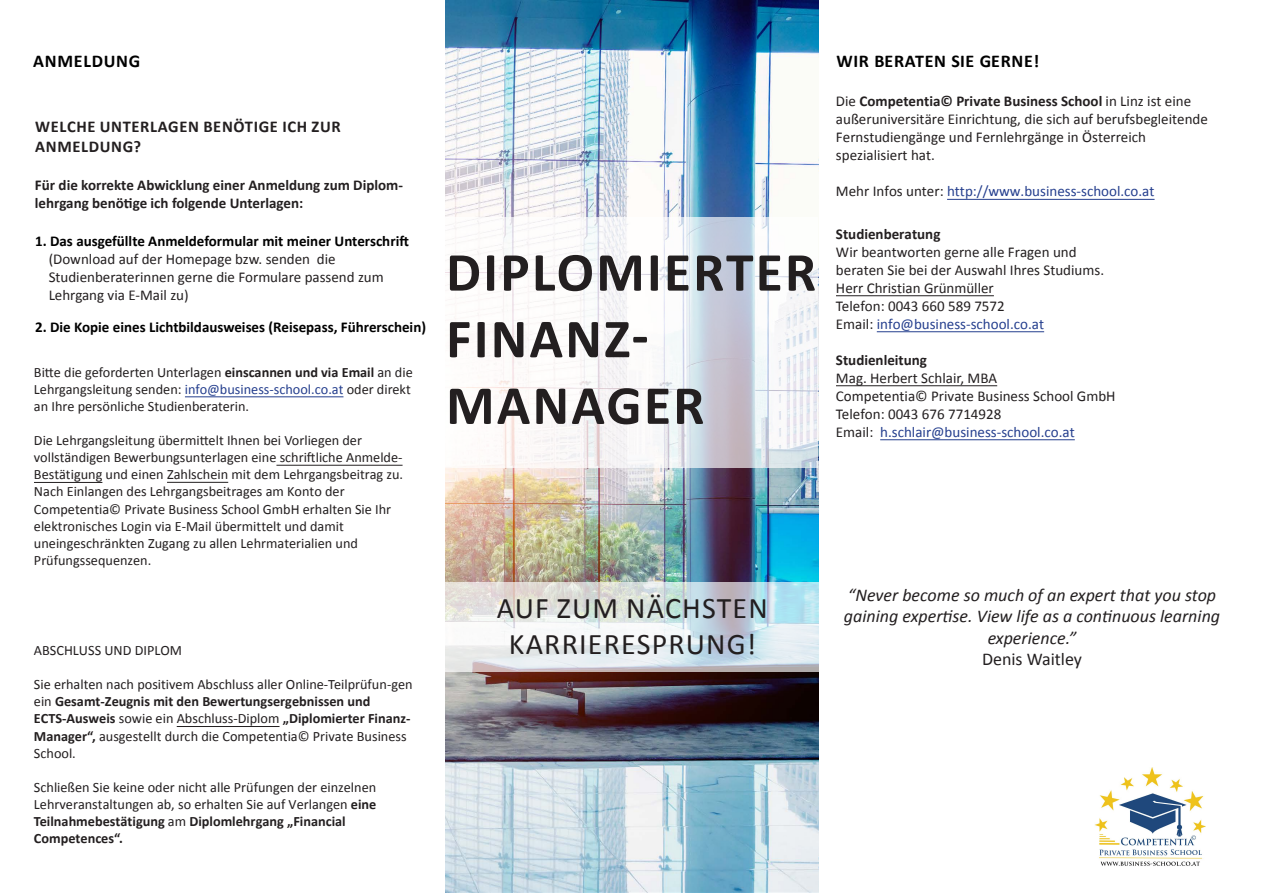
<style>
.page{position:relative;width:1263px;height:893px;background:#fff}
.page>*{position:absolute;margin:0;border:0;box-sizing:border-box;transform-origin:0 0}
.t1{font:700 55.5px/66.6px "Calibri";letter-spacing:.04em;color:#231f20}
.t2{font:30px "Calibri";letter-spacing:.04em;color:#231f20}
.t3{font:italic 18px/21.6px "Calibri";color:#231f20;text-align:center}
.t4{font:700 18px "Calibri";letter-spacing:.04em;color:#000}
.t5{font:18px "Calibri";color:#231f20}
.t6{font:700 16.5px/19.8px "Calibri";letter-spacing:.04em;color:#231f20}
.t7{font:15px/18px "Calibri";color:#231f20}
.t8{font:700 15px/18px "Calibri";color:#231f20}
.t9{font:700 15px "Calibri";color:#000}
.t10{font:15px "Calibri";color:#253f8e}
.t11{font:14.25px/17.1px "Calibri";color:#231f20}
.s1{font-weight:700;color:#000}
.s2{font-weight:700}
.s3{color:#253f8e}
.s4{color:#231f20}
</style>
<div class="page">
<img style="left:445px;top:0;width:374px;height:893px">
<svg style="left:445px;top:217px;width:373px;height:250px"></svg>
<svg style="left:445px;top:583px;width:374px;height:89px"></svg>
<hr style="left:947px;top:199px;width:207px;height:1px;background:#253f8e">
<hr style="left:836px;top:295px;width:158px;height:1px;background:#231f20">
<hr style="left:877px;top:331px;width:167px;height:1px;background:#253f8e">
<hr style="left:836px;top:385px;width:161px;height:1px;background:#231f20">
<hr style="left:880px;top:439px;width:195px;height:1px;background:#253f8e">
<hr style="left:185px;top:396px;width:158px;height:1px;background:#253f8e">
<hr style="left:276px;top:465px;width:127px;height:1px;background:#231f20">
<hr style="left:34px;top:482px;width:68px;height:1px;background:#231f20">
<hr style="left:167px;top:482px;width:61px;height:1px;background:#231f20">
<hr style="left:177px;top:726px;width:102px;height:1px;background:#231f20">
<img style="left:1094px;top:768px;width:111px;height:98px">
<p class="t4" style="left:33px;top:50px;width:108px">ANMELDUNG</p>
<p class="t6" style="left:35px;top:117px;width:307px">WELCHE UNTERLAGEN BENÖTIGE ICH ZUR<br>ANMELDUNG?</p>
<p class="t8" style="left:35px;top:176px;width:370px">Für die korrekte Abwicklung einer Anmeldung zum Diplom&shy;lehrgang benötige ich folgende Unterlagen:</p>
<p class="t7" style="left:49px;top:232px;width:362px;text-indent:-14px"><span class="s1">1. Das ausgefüllte Anmeldeformular mit meiner Unterschrift </span>(Download auf der Homepage bzw. senden die Studienberaterinnen gerne die Formulare passend zum Lehrgang via E-Mail zu)</p>
<p class="t9" style="left:35px;top:318px;width:392px">2. Die Kopie eines Lichtbildausweises (Reisepass, Führerschein)</p>
<p class="t11" style="left:34px;top:363px;width:380px">Bitte die geforderten Unterlagen <span class="s2">einscannen und via Email</span> an die<br>Lehrgangsleitung senden: <span class="s3">info@business-school.co.at</span> oder direkt an Ihre persönliche Studienberaterin.</p>
<p class="t11" style="left:34px;top:432px;width:371px">Die Lehrgangsleitung übermittelt Ihnen bei Vorliegen der vollständigen Bewerbungsunterlagen eine schriftliche Anmelde-Bestätigung und einen Zahlschein mit dem Lehrgangsbeitrag zu.<br>Nach Einlangen des Lehrgangsbeitrages am Konto der Competentia© Private Business School GmbH erhalten Sie Ihr elektronisches Login via E-Mail übermittelt und damit uneingeschränkten Zugang zu allen Lehrmaterialien und Prüfungssequenzen.</p>
<p class="t11" style="left:34px;top:642px;width:150px">ABSCHLUSS UND DIPLOM</p>
<p class="t11" style="left:34px;top:676px;width:380px">Sie erhalten nach positivem Abschluss aller Online-Teilprüfun-gen ein <span class="s2">Gesamt-Zeugnis mit den Bewertungsergebnissen und ECTS-Ausweis</span> sowie ein Abschluss-Diplom <span class="s2">„Diplomierter Finanz-Manager“,</span> ausgestellt durch die Competentia© Private Business School.</p>
<p class="t11" style="left:34px;top:779px;width:344px">Schließen Sie keine oder nicht alle Prüfungen der einzelnen Lehrveranstaltungen ab, so erhalten Sie auf Verlangen <span class="s2">eine Teilnahmebestätigung</span> am <span class="s2">Diplomlehrgang „Financial Competences“.</span></p>
<p class="t1" style="left:446px;top:239px;width:372px">DIPLOMIERTER<br>FINANZ-<br>MANAGER</p>
<p class="t4" style="left:836px;top:50px;width:205px">WIR BERATEN SIE GERNE!</p>
<p class="t7" style="left:836px;top:92px;width:373px">Die <span class="s2">Competentia© Private Business School</span> in Linz ist eine außeruniversitäre Einrichtung, die sich auf berufsbegleitende Fernstudiengänge und Fernlehrgänge in Österreich spezialisiert hat.</p>
<p class="t10" style="left:836px;top:182px;width:320px"><span class="s4">Mehr Infos unter:</span> http://www.business-school.co.at</p>
<p class="t7" style="left:836px;top:225px;width:270px"><span class="s2">Studienberatung<br></span>Wir beantworten gerne alle Fragen und beraten Sie bei der Auswahl Ihres Studiums.<br>Herr Christian Grünmüller<br>Telefon: 0043 660 589 7572<br>Email: <span class="s3">info@business-school.co.at</span></p>
<p class="t7" style="left:836px;top:351px;width:281px"><span class="s2">Studienleitung<br></span>Mag. Herbert Schlair, MBA<br>Competentia© Private Business School GmbH<br>Telefon: 0043 676 7714928<br>Email: <span class="s3">h.schlair@business-school.co.at</span></p>
<p class="t2" style="left:497px;top:589px;width:273px">AUF ZUM NÄCHSTEN</p>
<p class="t2" style="left:509px;top:625px;width:249px">KARRIERESPRUNG!</p>
<p class="t3" style="left:844px;top:583px;width:378px">“Never become so much of an expert that you stop gaining expertise. View life as a continuous learning experience.”</p>
<p class="t5" style="left:982px;top:648px;width:102px">Denis Waitley</p>
</div>
